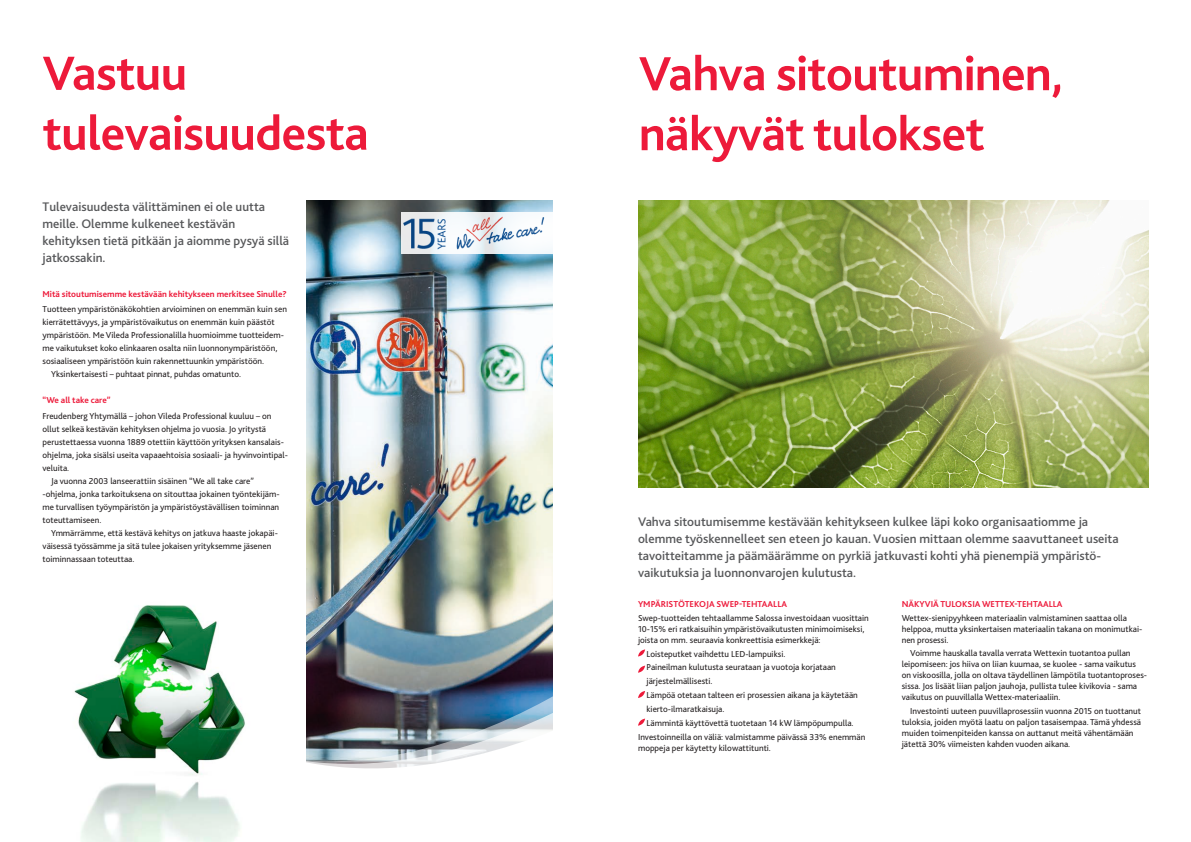
<style>
.page{position:relative;width:1191px;height:842px;background:#fff}
.page>*{position:absolute;margin:0;border:0;box-sizing:border-box;transform-origin:0 0}
.heading{font:700 50px/60px "Bliss 2";letter-spacing:-.015em;color:#ed1a3a}
.t1{font:500 13px/17px "Bliss 2";color:#57585a}
.body{font:9px/11px "Bliss 2";color:#231f20}
.body_indent{font:9px/13px "Bliss 2";color:#231f20;text-align:justify}
.subheading{font:700 9px "Bliss 2";color:#ed1a3a}
</style>
<div class="page">
<img style="left:74px;top:605px;width:172px;height:237px">
<img style="left:306px;top:201px;width:247px;height:459px">
<img style="left:306px;top:660px;width:247px;height:109px">
<img style="left:401px;top:213px;width:152px;height:40px">
<img style="left:638px;top:201px;width:510px;height:287px">
<svg style="left:638px;top:649px;width:7px;height:7px"></svg>
<svg style="left:638px;top:691px;width:7px;height:7px"></svg>
<svg style="left:638px;top:719px;width:7px;height:7px"></svg>
<svg style="left:638px;top:666px;width:7px;height:7px"></svg>
<p class="heading" style="left:43px;top:43px;width:328px">Vastuu tulevaisuudesta</p>
<p class="t1" style="left:43px;top:198px;width:224px">Tulevaisuudesta välittäminen ei ole uutta meille. Olemme kulkeneet kestävän</p>
<p class="t1" style="left:43px;top:232px;width:248px">kehityksen tietä pitkään ja aiomme pysyä sillä</p>
<p class="t1" style="left:43px;top:249px;width:65px">jatkossakin.</p>
<p class="subheading" style="left:43px;top:288px;width:246px">Mitä sitoutumisemme kestävään kehitykseen merkitsee Sinulle?</p>
<p class="body" style="left:43px;top:303px;width:246px;line-height:13px">Tuotteen ympäristönäkökohtien arvioiminen on enemmän kuin sen kierrätettävyys, ja ympäristövaikutus on enemmän kuin päästöt ympäristöön. Me Vileda Professionalilla huomioimme tuotteidem&shy;me vaikutukset koko elinkaaren osalta niin luonnonympäristöön, sosiaaliseen ympäristöön kuin rakennettuunkin ympäristöön.</p>
<p class="body_indent" style="left:51px;top:368px;width:191px">Yksinkertaisesti – puhtaat pinnat, puhdas omatunto.</p>
<p class="subheading" style="left:43px;top:394px;width:70px">“We all take care”</p>
<p class="body" style="left:43px;top:409px;width:247px;line-height:13px">Freudenberg Yhtymällä – johon Vileda Professional kuuluu – on ollut selkeä kestävän kehityksen ohjelma jo vuosia. Jo yritystä perustettaessa vuonna 1889 otettiin käyttöön yrityksen kansalais&shy;ohjelma, joka sisälsi useita vapaaehtoisia sosiaali- ja hyvinvointipal&shy;veluita.</p>
<p class="body_indent" style="left:51px;top:474px;width:204px">Ja vuonna 2003 lanseerattiin sisäinen “We all take care”</p>
<p class="body_indent" style="left:43px;top:487px;width:239px">-ohjelma, jonka tarkoituksena on sitouttaa jokainen työntekijäm&shy;me turvallisen työympäristön ja ympäristöystävällisen toiminnan toteuttamiseen.</p>
<p class="body_indent" style="left:43px;top:526px;width:237px;text-align:left;text-indent:9px">Ymmärrämme, että kestävä kehitys on jatkuva haaste jokapäi&shy;väisessä työssämme ja sitä tulee jokaisen yrityksemme jäsenen toiminnassaan toteuttaa.</p>
<p class="heading" style="left:639px;top:44px;width:425px">Vahva sitoutuminen,</p>
<p class="heading" style="left:639px;top:104px;width:347px">näkyvät tulokset</p>
<p class="t1" style="left:638px;top:513px;width:482px">Vahva sitoutumisemme kestävään kehitykseen kulkee läpi koko organisaatiomme ja olemme työskennelleet sen eteen jo kauan. Vuosien mittaan olemme saavuttaneet useita tavoitteitamme ja päämäärämme on pyrkiä jatkuvasti kohti yhä pienempiä ympäristö&shy;vaikutuksia ja luonnonvarojen kulutusta.</p>
<p class="subheading" style="left:638px;top:598px;width:150px">YMPÄRISTÖTEKOJA SWEP-TEHTAALLA</p>
<p class="body" style="left:638px;top:612px;width:232px">Swep-tuotteiden tehtaallamme Salossa investoidaan vuosittain<br>10-15% eri ratkaisuihin ympäristövaikutusten minimoimiseksi, joista on mm. seuraavia konkreettisia esimerkkejä:</p>
<p class="body" style="left:646px;top:648px;width:140px">Loisteputket vaihdettu LED-lampuiksi.</p>
<p class="body" style="left:646px;top:662px;width:191px">Paineilman kulutusta seurataan ja vuotoja korjataan</p>
<p class="body" style="left:646px;top:676px;width:67px">järjestelmällisesti.</p>
<p class="body" style="left:646px;top:689px;width:213px">Lämpöä otetaan talteen eri prosessien aikana ja käytetään</p>
<p class="body" style="left:646px;top:703px;width:80px">kierto-ilmaratkaisuja.</p>
<p class="body" style="left:646px;top:717px;width:209px">Lämmintä käyttövettä tuotetaan 14 kW lämpöpumpulla.</p>
<p class="body" style="left:638px;top:731px;width:229px">Investoinneilla on väliä: valmistamme päivässä 33% enemmän moppeja per käytetty kilowattitunti.</p>
<p class="subheading" style="left:901px;top:598px;width:162px">NÄKYVIÄ TULOKSIA WETTEX-TEHTAALLA</p>
<p class="body" style="left:901px;top:612px;width:242px">Wettex-sienipyyhkeen materiaalin valmistaminen saattaa olla helppoa, mutta yksinkertaisen materiaalin takana on monimutkai&shy;nen prosessi.</p>
<p class="body" style="left:901px;top:648px;width:247px;text-indent:9px">Voimme hauskalla tavalla verrata Wettexin tuotantoa pullan leipomiseen: jos hiiva on liian kuumaa, se kuolee - sama vaikutus on viskoosilla, jolla on oltava täydellinen lämpötila tuotantoproses&shy;sissa. Jos lisäät liian paljon jauhoja, pullista tulee kivikovia - sama vaikutus on puuvillalla Wettex-materiaaliin.</p>
<p class="body" style="left:901px;top:706px;width:241px;text-indent:9px">Investointi uuteen puuvillaprosessiin vuonna 2015 on tuottanut tuloksia, joiden myötä laatu on paljon tasaisempaa. Tämä yhdessä muiden toimenpiteiden kanssa on auttanut meitä vähentämään jätettä 30% viimeisten kahden vuoden aikana.</p>
</div>
